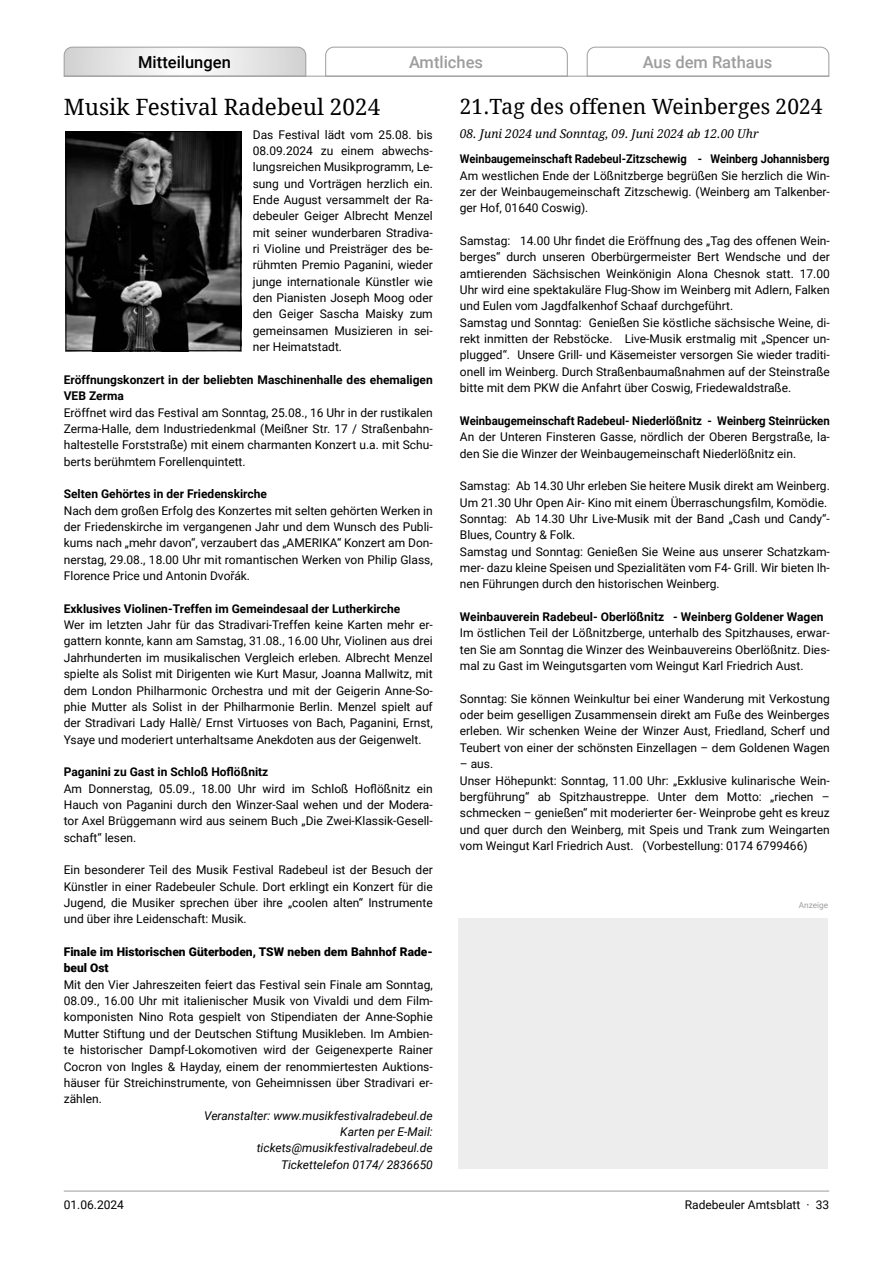
<style>
.page{position:relative;width:893px;height:1263px;background:#fff}
.page>*{position:absolute;margin:0;border:0;box-sizing:border-box;transform-origin:0 0}
.t1{font:22.5px "Droid Serif";color:#000}
.t2{font:21px "Droid Serif";color:#000}
.t3{font:500 16.5px "Roboto";color:#9d9d9c}
.t4{font:500 16.5px "Roboto";color:#000}
.t5{font:12px/16.4px "Roboto";color:#000;text-align:justify}
.t6{font:700 12px/16.4px "Roboto";color:#000}
.t7{font:italic 12px/16.4px "Roboto";color:#000;text-align:right}
.t8{font:900 12px/16.4px "Roboto";color:#000}
.t9{font:700 12px "Roboto";color:#000;scale:.95 1}
.t10{font:700 12px "Roboto";color:#000;scale:.93 1}
.t11{font:italic 12px "Droid Serif";color:#000}
.t12{font:8.25px "Roboto";color:#9d9d9c}
</style>
<div class="page">
<div style="left:458px;top:918px;width:370px;height:251px;background:#ededed"></div>
<svg style="left:586px;top:46px;width:244px;height:31px"></svg>
<svg style="left:325px;top:46px;width:243px;height:30px"></svg>
<svg style="left:63px;top:46px;width:244px;height:31px"></svg>
<hr style="left:64px;top:76px;width:765px;height:1px;background:#9d9d9c">
<hr style="left:64px;top:1191px;width:765px;height:1px;background:#9d9d9c">
<img style="left:68px;top:133px;width:171px;height:216px">
<div style="left:66px;top:131px;width:175px;height:220px;border:1px solid #000"></div>
<h3 class="t4" style="left:138px;top:50px;width:94px">Mitteilungen</h3>
<h3 class="t3" style="left:409px;top:50px;width:76px">Amtliches</h3>
<h3 class="t3" style="left:643px;top:50px;width:131px">Aus dem Rathaus</h3>
<h1 class="t1" style="left:64px;top:92px;width:318px">Musik Festival Radebeul 2024</h1>
<p class="t5" style="left:253px;top:126px;width:182px">Das Festival lädt vom 25.08. bis 08.09.2024 zu einem abwechs&shy;lungsreichen Musikprogramm, Le&shy;sung und Vorträgen herzlich ein.<br>Ende August versammelt der Ra&shy;debeuler Geiger Albrecht Menzel mit seiner wunderbaren Stradiva&shy;ri Violine und Preisträger des be&shy;rühmten Premio Paganini, wieder junge internationale Künstler wie den Pianisten Joseph Moog oder den Geiger Sascha Maisky zum gemeinsamen Musizieren in sei&shy;ner Heimatstadt.</p>
<p class="t6" style="left:64px;top:371px;width:371px">Eröffnungskonzert in der beliebten Maschinenhalle des ehemaligen<br>VEB Zerma</p>
<p class="t5" style="left:64px;top:404px;width:371px">Eröffnet wird das Festival am Sonntag, 25.08., 16 Uhr in der rustikalen Zerma-Halle, dem Industriedenkmal (Meißner Str. 17 / Straßenbahn&shy;haltestelle Forststraße) mit einem charmanten Konzert u.a. mit Schu&shy;berts berühmtem Forellenquintett.</p>
<p class="t6" style="left:64px;top:485px;width:205px">Selten Gehörtes in der Friedenskirche</p>
<p class="t5" style="left:64px;top:502px;width:371px">Nach dem großen Erfolg des Konzertes mit selten gehörten Werken in der Friedenskirche im vergangenen Jahr und dem Wunsch des Publi&shy;kums nach „mehr davon“, verzaubert das „AMERIKA“ Konzert am Don&shy;nerstag, 29.08., 18.00 Uhr mit romantischen Werken von Philip Glass, Florence Price und Antonin Dvořák.</p>
<p class="t6" style="left:64px;top:600px;width:338px">Exklusives Violinen-Treffen im Gemeindesaal der Lutherkirche</p>
<p class="t5" style="left:64px;top:616px;width:371px">Wer im letzten Jahr für das Stradivari-Treffen keine Karten mehr er&shy;gattern konnte, kann am Samstag, 31.08., 16.00 Uhr, Violinen aus drei Jahrhunderten im musikalischen Vergleich erleben. Albrecht Menzel spielte als Solist mit Dirigenten wie Kurt Masur, Joanna Mallwitz, mit dem London Philharmonic Orchestra und mit der Geigerin Anne-So&shy;phie Mutter als Solist in der Philharmonie Berlin. Menzel spielt auf der Stradivari Lady Hallè/ Ernst Virtuoses von Bach, Paganini, Ernst, Ysaye und moderiert unterhaltsame Anekdoten aus der Geigenwelt.</p>
<p class="t6" style="left:64px;top:763px;width:206px">Paganini zu Gast in Schloß Hoflößnitz</p>
<p class="t5" style="left:64px;top:780px;width:371px">Am Donnerstag, 05.09., 18.00 Uhr wird im Schloß Hoflößnitz ein Hauch von Paganini durch den Winzer-Saal wehen und der Modera&shy;tor Axel Brüggemann wird aus seinem Buch „Die Zwei-Klassik-Gesell&shy;schaft“ lesen.</p>
<p class="t5" style="left:64px;top:861px;width:371px">Ein besonderer Teil des Musik Festival Radebeul ist der Besuch der Künstler in einer Radebeuler Schule. Dort erklingt ein Konzert für die Jugend, die Musiker sprechen über ihre „coolen alten“ Instrumente und über ihre Leidenschaft: Musik.</p>
<p class="t8" style="left:64px;top:943px;width:370px">Finale im Historischen Güterboden, TSW neben dem Bahnhof Rade&shy;beul Ost</p>
<p class="t5" style="left:64px;top:976px;width:371px">Mit den Vier Jahreszeiten feiert das Festival sein Finale am Sonntag, 08.09., 16.00 Uhr mit italienischer Musik von Vivaldi und dem Film&shy;komponisten Nino Rota gespielt von Stipendiaten der Anne-Sophie Mutter Stiftung und der Deutschen Stiftung Musikleben. Im Ambien&shy;te historischer Dampf-Lokomotiven wird der Geigenexperte Rainer Cocron von Ingles &amp; Hayday, einem der renommiertesten Auktions&shy;häuser für Streichinstrumente, von Geheimnissen über Stradivari er&shy;zählen.</p>
<p class="t7" style="left:204px;top:1107px;width:230px">Veranstalter: www.musikfestivalradebeul.de Karten per E-Mail: tickets@musikfestivalradebeul.de Tickettelefon 0174/ 2836650</p>
<h2 class="t2" style="left:460px;top:92px;width:364px">21.Tag des offenen Weinberges 2024</h2>
<p class="t11" style="left:460px;top:125px;width:300px">08. Juni 2024 und Sonntag, 09. Juni 2024 ab 12.00 Uhr</p>
<p class="t10" style="left:460px;top:151px;width:399px">Weinbaugemeinschaft Radebeul-Zitzschewig - Weinberg Johannisberg</p>
<p class="t5" style="left:460px;top:167px;width:371px">Am westlichen Ende der Lößnitzberge begrüßen Sie herzlich die Win&shy;zer der Weinbaugemeinschaft Zitzschewig. (Weinberg am Talkenber&shy;ger Hof, 01640 Coswig).</p>
<p class="t5" style="left:460px;top:232px;width:371px;text-align:left">Samstag: 14.00 Uhr findet die Eröffnung des „Tag des offenen Wein&shy;berges“ durch unseren Oberbürgermeister Bert Wendsche und der amtierenden Sächsischen Weinkönigin Alona Chesnok statt. 17.00<br>Uhr wird eine spektakuläre Flug-Show im Weinberg mit Adlern, Falken und Eulen vom Jagdfalkenhof Schaaf durchgeführt.<br>Samstag und Sonntag: Genießen Sie köstliche sächsische Weine, di&shy;rekt inmitten der Rebstöcke. Live-Musik erstmalig mit „Spencer un&shy;plugged“. Unsere Grill- und Käsemeister versorgen Sie wieder traditi&shy;onell im Weinberg. Durch Straßenbaumaßnahmen auf der Steinstraße bitte mit dem PKW die Anfahrt über Coswig, Friedewaldstraße.</p>
<p class="t9" style="left:460px;top:412px;width:391px">Weinbaugemeinschaft Radebeul- Niederlößnitz - Weinberg Steinrücken</p>
<p class="t5" style="left:460px;top:428px;width:371px">An der Unteren Finsteren Gasse, nördlich der Oberen Bergstraße, la&shy;den Sie die Winzer der Weinbaugemeinschaft Niederlößnitz ein.</p>
<p class="t5" style="left:460px;top:477px;width:371px;text-align:left">Samstag: Ab 14.30 Uhr erleben Sie heitere Musik direkt am Weinberg.<br>Um 21.30 Uhr Open Air- Kino mit einem Überraschungsfilm, Komödie.<br>Sonntag: Ab 14.30 Uhr Live-Musik mit der Band „Cash und Candy“- Blues, Country &amp; Folk.<br>Samstag und Sonntag: Genießen Sie Weine aus unserer Schatzkam&shy;mer- dazu kleine Speisen und Spezialitäten vom F4- Grill. Wir bieten Ih&shy;nen Führungen durch den historischen Weinberg.</p>
<p class="t6" style="left:460px;top:608px;width:365px">Weinbauverein Radebeul- Oberlößnitz - Weinberg Goldener Wagen</p>
<p class="t5" style="left:460px;top:624px;width:371px">Im östlichen Teil der Lößnitzberge, unterhalb des Spitzhauses, erwar&shy;ten Sie am Sonntag die Winzer des Weinbauvereins Oberlößnitz. Dies&shy;mal zu Gast im Weingutsgarten vom Weingut Karl Friedrich Aust.</p>
<p class="t5" style="left:460px;top:690px;width:371px">Sonntag: Sie können Weinkultur bei einer Wanderung mit Verkostung oder beim geselligen Zusammensein direkt am Fuße des Weinberges erleben. Wir schenken Weine der Winzer Aust, Friedland, Scherf und Teubert von einer der schönsten Einzellagen – dem Goldenen Wagen</p>
<p class="t5" style="left:460px;top:755px;width:371px;text-align:left">– aus.<br>Unser Höhepunkt: Sonntag, 11.00 Uhr: „Exklusive kulinarische Wein&shy;bergführung“ ab Spitzhaustreppe. Unter dem Motto: „riechen – schmecken – genießen“ mit moderierter 6er- Weinprobe geht es kreuz und quer durch den Weinberg, mit Speis und Trank zum Weingarten vom Weingut Karl Friedrich Aust. (Vorbestellung: 0174 6799466)</p>
<p class="t12" style="left:799px;top:899px;width:31px">Anzeige</p>
<p class="t5" style="left:64px;top:1196px;width:62px">01.06.2024</p>
<p class="t5" style="left:685px;top:1196px;width:146px">Radebeuler Amtsblatt · 33</p>
</div>
